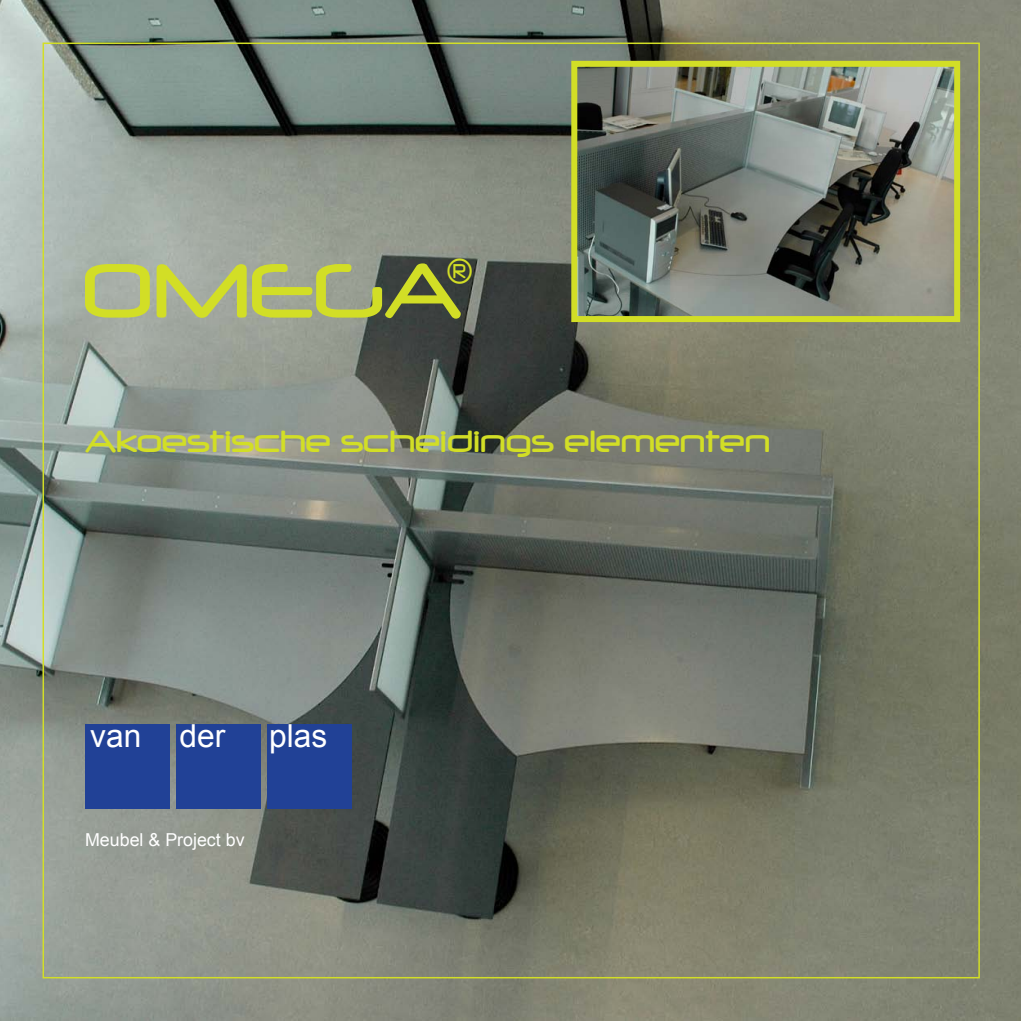
<style>
.page{position:relative;width:1021px;height:1021px;background:#fff}
.page>*{position:absolute;margin:0;border:0;box-sizing:border-box;transform-origin:0 0}
.t1{font:90px "Neuropol";color:#d2de26}
.t2{font:45px "Neuropol";color:#d2de26}
.t3{font:36px "Neuropol";color:#d2de26}
.t4{font:31.65px "Arial";color:#fff}
.t5{font:17.85px "Arial";color:#fff}
</style>
<div class="page">
<img style="left:0;top:0;width:1020px;height:1020px">
<div style="left:85px;top:724px;width:84px;height:84px;background:#214196"></div>
<div style="left:176px;top:724px;width:84px;height:84px;background:#214196"></div>
<div style="left:267px;top:724px;width:85px;height:84px;background:#214196"></div>
<img style="left:578px;top:68px;width:375px;height:247px">
<div style="left:571px;top:61px;width:389px;height:261px;border:6px solid #d2de26"></div>
<p class="t2" style="left:445px;top:251px;width:31px">®</p>
<h1 class="t1" style="left:82px;top:243px;width:381px">OMEGA</h1>
<p class="t3" style="left:85px;top:422px;width:686px">Akoestische scheidings elementen</p>
<p class="t4" style="left:90px;top:715px;width:136px">van der</p>
<p class="t4" style="left:269px;top:715px;width:60px">plas</p>
<p class="t5" style="left:85px;top:828px;width:161px">Meubel &amp; Project bv</p>
</div>
